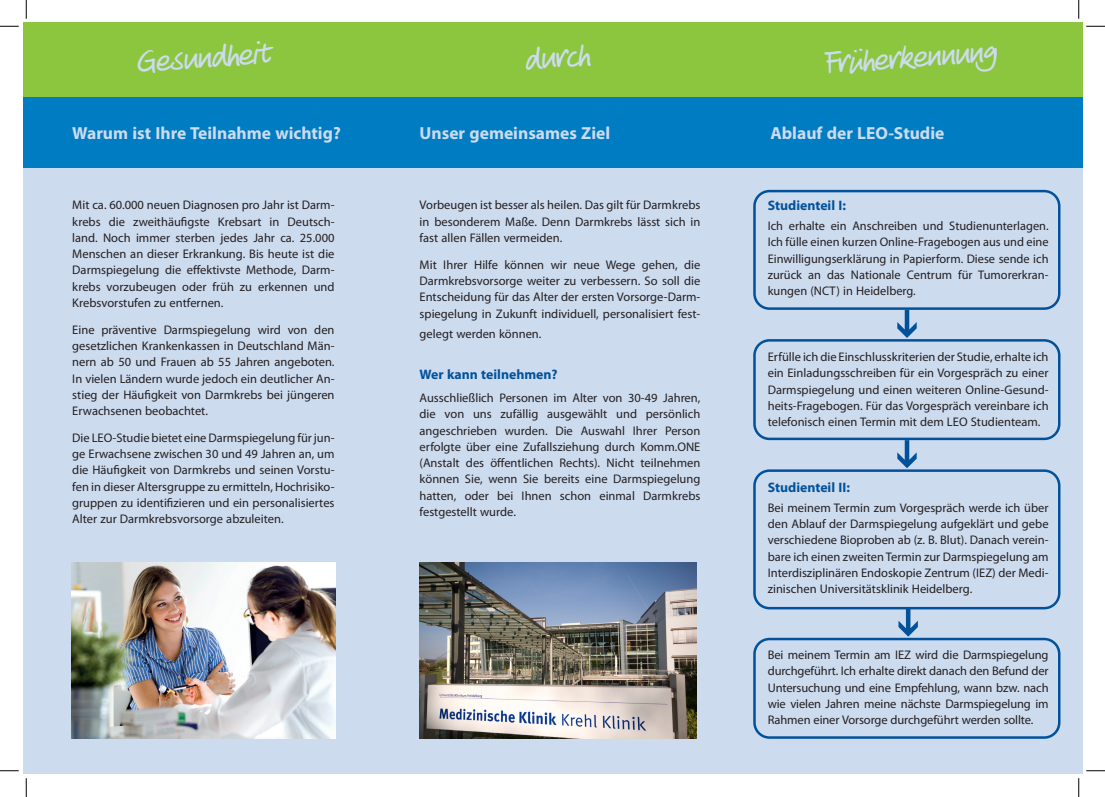
<style>
.page{position:relative;width:1105px;height:797px;background:#fff}
.page>*{position:absolute;margin:0;border:0;box-sizing:border-box;transform-origin:0 0}
.t1{font:32.5px "Veneto Handwriting";color:#cddbef}
.t2{font:700 17.5px "Myriad Pro";color:#cddbef}
.t3{font:700 13.75px "Myriad Pro";color:#01529a}
.t4{font:12.5px/16.2px "Myriad Pro";color:#231f20;text-align:justify}
</style>
<div class="page">
<div style="left:23px;top:62px;width:1059px;height:712px;background:#cddbef"></div>
<div style="left:23px;top:23px;width:1059px;height:74px;background:#8bc63e"></div>
<div style="left:23px;top:97px;width:1059px;height:71px;background:#007cc2"></div>
<img style="left:72px;top:562px;width:263px;height:176px">
<img style="left:420px;top:562px;width:276px;height:176px">
<svg style="left:897px;top:310px;width:20px;height:28px"></svg>
<svg style="left:897px;top:440px;width:20px;height:28px"></svg>
<div style="left:753px;top:190px;width:307px;height:120px;border:2px solid #01529a;border-radius:15px"></div>
<div style="left:753px;top:339px;width:307px;height:101px;border:2px solid #01529a;border-radius:15px"></div>
<div style="left:753px;top:469px;width:307px;height:140px;border:2px solid #01529a;border-radius:15px"></div>
<div style="left:753px;top:637px;width:307px;height:101px;border:2px solid #01529a;border-radius:15px"></div>
<svg style="left:898px;top:608px;width:20px;height:28px"></svg>
<svg style="left:0;top:25px;width:19px;height:2px"></svg>
<svg style="left:1086px;top:25px;width:19px;height:2px"></svg>
<svg style="left:0;top:770px;width:19px;height:1px"></svg>
<svg style="left:1086px;top:770px;width:19px;height:1px"></svg>
<svg style="left:25px;top:0;width:2px;height:19px"></svg>
<svg style="left:25px;top:778px;width:2px;height:19px"></svg>
<svg style="left:1078px;top:0;width:1px;height:19px"></svg>
<svg style="left:1078px;top:778px;width:1px;height:19px"></svg>
<h1 class="t1" style="left:135px;top:44px;width:135px;rotate:-4deg">Gesundheit</h1>
<h1 class="t1" style="left:524px;top:41px;width:66px;rotate:-4deg">durch</h1>
<h1 class="t1" style="left:825px;top:45px;width:172px;rotate:-4deg">Früherkennung</h1>
<h2 class="t2" style="left:72px;top:121px;width:270px">Warum ist Ihre Teilnahme wichtig?</h2>
<h2 class="t2" style="left:420px;top:121px;width:192px">Unser gemeinsames Ziel</h2>
<h2 class="t2" style="left:770px;top:121px;width:175px">Ablauf der LEO-Studie</h2>
<p class="t4" style="left:72px;top:197px;width:264px">Mit ca. 60.000 neuen Diagnosen pro Jahr ist Darm&shy;krebs die zweithäufigste Krebsart in Deutsch&shy;land. Noch immer sterben jedes Jahr ca. 25.000<br>Menschen an dieser Erkrankung. Bis heute ist die Darmspiegelung die effektivste Methode, Darm&shy;krebs vorzubeugen oder früh zu erkennen und Krebsvorstufen zu entfernen.</p>
<p class="t4" style="left:72px;top:321px;width:264px">Eine präventive Darmspiegelung wird von den gesetzlichen Krankenkassen in Deutschland Män&shy;nern ab 50 und Frauen ab 55 Jahren angeboten.<br>In vielen Ländern wurde jedoch ein deutlicher An&shy;stieg der Häufigkeit von Darmkrebs bei jüngeren Erwachsenen beobachtet.</p>
<p class="t4" style="left:72px;top:429px;width:264px">Die LEO-Studie bietet eine Darmspiegelung für jun&shy;ge Erwachsene zwischen 30 und 49 Jahren an, um die Häufigkeit von Darmkrebs und seinen Vorstu&shy;fen in dieser Altersgruppe zu ermitteln, Hochrisiko&shy;gruppen zu identifizieren und ein personalisiertes Alter zur Darmkrebsvorsorge abzuleiten.</p>
<p class="t4" style="left:420px;top:197px;width:282px">Vorbeugen ist besser als heilen. Das gilt für Darmkrebs in besonderem Maße. Denn Darmkrebs lässt sich in fast allen Fällen vermeiden.</p>
<p class="t4" style="left:420px;top:256px;width:282px">Mit Ihrer Hilfe können wir neue Wege gehen, die Darmkrebsvorsorge weiter zu verbessern. So soll die Entscheidung für das Alter der ersten Vorsorge-Darm&shy;spiegelung in Zukunft individuell, personalisiert fest-</p>
<p class="t4" style="left:420px;top:325px;width:123px">gelegt werden können.</p>
<p class="t3" style="left:420px;top:365px;width:140px">Wer kann teilnehmen?</p>
<p class="t4" style="left:420px;top:389px;width:282px">Ausschließlich Personen im Alter von 30-49 Jahren, die von uns zufällig ausgewählt und persönlich angeschrieben wurden. Die Auswahl Ihrer Person erfolgte über eine Zufallsziehung durch Komm.ONE (Anstalt des öffentlichen Rechts). Nicht teilnehmen können Sie, wenn Sie bereits eine Darmspiegelung hatten, oder bei Ihnen schon einmal Darmkrebs festgestellt wurde.</p>
<p class="t3" style="left:768px;top:197px;width:80px">Studienteil I:</p>
<p class="t4" style="left:768px;top:217px;width:282px">Ich erhalte ein Anschreiben und Studienunterlagen.<br>Ich fülle einen kurzen Online-Fragebogen aus und eine Einwilligungserklärung in Papierform. Diese sende ich zurück an das Nationale Centrum für Tumorerkran&shy;kungen (NCT) in Heidelberg.</p>
<p class="t4" style="left:768px;top:348px;width:282px">Erfülle ich die Einschlusskriterien der Studie, erhalte ich ein Einladungsschreiben für ein Vorgespräch zu einer Darmspiegelung und einen weiteren Online-Gesund&shy;heits-Fragebogen. Für das Vorgespräch vereinbare ich telefonisch einen Termin mit dem LEO Studienteam.</p>
<p class="t3" style="left:768px;top:478px;width:84px">Studienteil II:</p>
<p class="t4" style="left:768px;top:499px;width:282px">Bei meinem Termin zum Vorgespräch werde ich über den Ablauf der Darmspiegelung aufgeklärt und gebe verschiedene Bioproben ab (z. B. Blut). Danach verein&shy;bare ich einen zweiten Termin zur Darmspiegelung am Interdisziplinären Endoskopie Zentrum (IEZ) der Medi&shy;zinischen Universitätsklinik Heidelberg.</p>
<p class="t4" style="left:768px;top:646px;width:282px">Bei meinem Termin am IEZ wird die Darmspiegelung durchgeführt. Ich erhalte direkt danach den Befund der Untersuchung und eine Empfehlung, wann bzw. nach wie vielen Jahren meine nächste Darmspiegelung im Rahmen einer Vorsorge durchgeführt werden sollte.</p>
</div>
